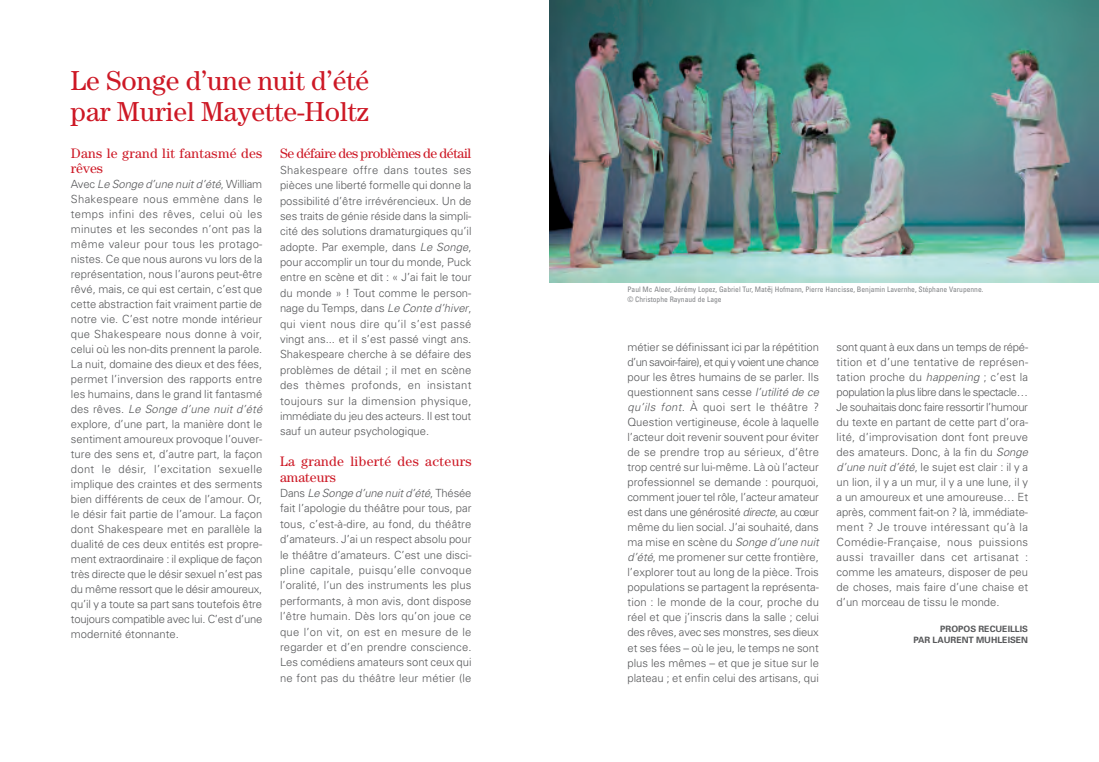
<style>
.page{position:relative;width:1099px;height:762px;background:#fff}
.page>*{position:absolute;margin:0;border:0;box-sizing:border-box;transform-origin:0 0}
.t1{font:27.5px/31.2px "Century Std";color:#cd1825}
.t2{font:13.75px/15px "Century Std";letter-spacing:.02em;color:#cd1825}
.t3{font:13.75px "Century Std";letter-spacing:-.025em;color:#cd1825}
.t4{font:300 11.25px/15px "Univers";color:#57585a;text-align:justify}
.t5{font:700 8.75px/11.2px "Univers";color:#57585a;text-align:right}
.t6{font:condensed 7.5px/10px "Univers";color:#808285}
.s1{font-style:italic}
.s2{font-family:"Lucida Grande";font-stretch:normal}
</style>
<div class="page">
<img style="left:549px;top:0;width:549px;height:282px">
<h1 class="t1" style="left:71px;top:67px;width:300px">Le Songe d’une nuit d’été par Muriel Mayette-Holtz</h1>
<p class="t2" style="left:71px;top:147px;width:193px">Dans le grand lit fantasmé des rêves</p>
<p class="t4" style="left:71px;top:178px;width:193px">Avec <span class="s1">Le Songe d’une nuit d’été</span>, William Shakespeare nous emmène dans le temps infini des rêves, celui où les minutes et les secondes n’ont pas la même valeur pour tous les protago&shy;nistes. Ce que nous aurons vu lors de la représentation, nous l’aurons peut-être rêvé, mais, ce qui est certain, c’est que cette abstraction fait vraiment partie de notre vie. C’est notre monde intérieur que Shakespeare nous donne à voir, celui où les non-dits prennent la parole.<br>La nuit, domaine des dieux et des fées, permet l’inversion des rapports entre les humains, dans le grand lit fantasmé des rêves. <span class="s1">Le Songe d’une nuit d’été </span>explore, d’une part, la manière dont le sentiment amoureux provoque l’ouver&shy;ture des sens et, d’autre part, la façon dont le désir, l’excitation sexuelle implique des craintes et des serments bien différents de ceux de l’amour. Or, le désir fait partie de l’amour. La façon dont Shakespeare met en parallèle la dualité de ces deux entités est propre&shy;ment extraordinaire : il explique de façon très directe que le désir sexuel n’est pas du même ressort que le désir amoureux, qu’il y a toute sa part sans toutefois être toujours compatible avec lui. C’est d’une modernité étonnante.</p>
<p class="t3" style="left:280px;top:149px;width:193px">Se défaire des problèmes de détail</p>
<p class="t4" style="left:280px;top:163px;width:193px;line-height:15.4px">Shakespeare offre dans toutes ses pièces une liberté formelle qui donne la possibilité d’être irrévérencieux. Un de ses traits de génie réside dans la simpli&shy;cité des solutions dramaturgiques qu’il adopte. Par exemple, dans <span class="s1">Le Songe</span>, pour accomplir un tour du monde, Puck entre en scène et dit : « J’ai fait le tour du monde » ! Tout comme le person&shy;nage du Temps, dans <span class="s1">Le Conte d’hiver</span>, qui vient nous dire qu’il s’est passé vingt ans... et il s’est passé vingt ans.<br>Shakespeare cherche à se défaire des problèmes de détail ; il met en scène des thèmes profonds, en insistant toujours sur la dimension physique, immédiate du jeu des acteurs. Il est tout sauf un auteur psychologique.</p>
<p class="t2" style="left:280px;top:455px;width:193px;line-height:15.4px">La grande liberté des acteurs amateurs</p>
<p class="t4" style="left:280px;top:486px;width:193px;line-height:15.4px">Dans <span class="s1">Le Songe d’une nuit d’été</span>, Thésée fait l’apologie du théâtre pour tous, par tous, c’est-à-dire, au fond, du théâtre d’amateurs. J’ai un respect absolu pour le théâtre d’amateurs. C’est une disci&shy;pline capitale, puisqu’elle convoque l’oralité, l’un des instruments les plus performants, à mon avis, dont dispose l’être humain. Dès lors qu’on joue ce que l’on vit, on est en mesure de le regarder et d’en prendre conscience.<br>Les comédiens amateurs sont ceux qui ne font pas du théâtre leur métier (le</p>
<p class="t6" style="left:627px;top:285px;width:357px">Paul Mc Aleer, Jérémy Lopez, Gabriel Tur, Mat<span class="s2">ĕ</span>j Hofmann, Pierre Hancisse, Benjamin Lavernhe, Stéphane Varupenne. © Christophe Raynaud de Lage</p>
<p class="t4" style="left:627px;top:340px;width:193px">métier se définissant ici par la répétition d’un savoir-faire), et qui y voient une chance pour les êtres humains de se parler. Ils questionnent sans cesse <span class="s1">l’utilité de ce qu’ils font.</span> À quoi sert le théâtre ?<br>Question vertigineuse, école à laquelle l’acteur doit revenir souvent pour éviter de se prendre trop au sérieux, d’être trop centré sur lui-même. Là où l’acteur professionnel se demande : pourquoi, comment jouer tel rôle, l’acteur amateur est dans une générosité <span class="s1">directe</span>, au cœur même du lien social. J’ai souhaité, dans ma mise en scène du <span class="s1">Songe d’une nuit d’été</span>, me promener sur cette frontière, l’explorer tout au long de la pièce. Trois populations se partagent la représenta&shy;tion : le monde de la cour, proche du réel et que j’inscris dans la salle ; celui des rêves, avec ses monstres, ses dieux et ses fées – où le jeu, le temps ne sont plus les mêmes – et que je situe sur le plateau ; et enfin celui des artisans, qui</p>
<p class="t4" style="left:836px;top:340px;width:193px">sont quant à eux dans un temps de répé&shy;tition et d’une tentative de représen&shy;tation proche du <span class="s1">happening</span> ; c’est la population la plus libre dans le spectacle… Je souhaitais donc faire ressortir l’humour du texte en partant de cette part d’ora&shy;lité, d’improvisation dont font preuve des amateurs. Donc, à la fin du <span class="s1">Songe d’une nuit d’été</span>, le sujet est clair : il y a un lion, il y a un mur, il y a une lune, il y a un amoureux et une amoureuse… Et après, comment fait-on ? là, immédiate&shy;ment ? Je trouve intéressant qu’à la Comédie-Française, nous puissions aussi travailler dans cet artisanat : comme les amateurs, disposer de peu de choses, mais faire d’une chaise et d’un morceau de tissu le monde.</p>
<p class="t5" style="left:913px;top:624px;width:116px">PROPOS RECUEILLIS<br>PAR LAURENT MUHLEISEN</p>
</div>
